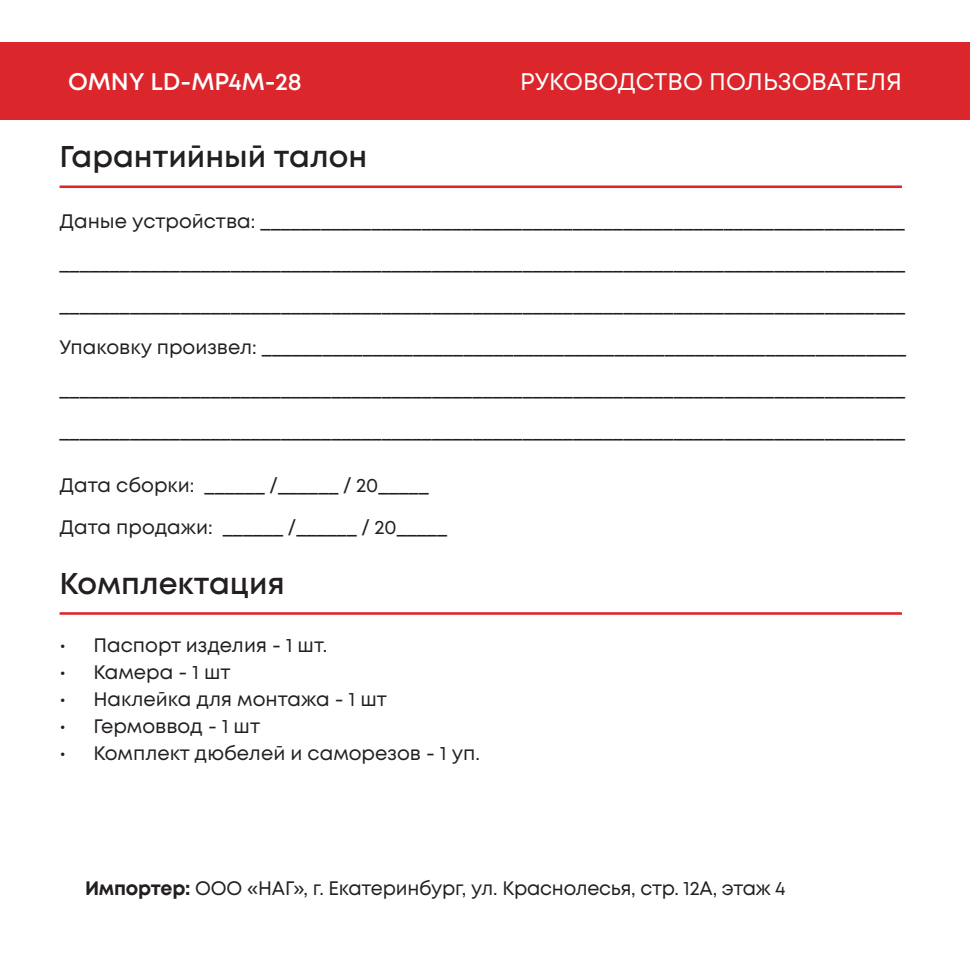
<style>
.page{position:relative;width:970px;height:970px;background:#fff}
.page>*{position:absolute;margin:0;border:0;box-sizing:border-box;transform-origin:0 0}
.t1{font:600 30px "Mont";color:#231f20}
.t2{font:24px "Mont";color:#fff}
.t3{font:600 24px "Mont";color:#fff}
.t4{font:19.5px "Mont";color:#231f20}
.s1{font-weight:700}
</style>
<div class="page">
<div style="left:0;top:43px;width:969px;height:77px;background:#db262c"></div>
<hr style="left:60px;top:185px;width:841px;height:3px;background:#db262c">
<hr style="left:60px;top:612px;width:841px;height:2px;background:#db262c">
<p class="t3" style="left:68px;top:66px;width:235px">OMNY LD-MP4M-28</p>
<p class="t2" style="left:520px;top:66px;width:383px">РУКОВОДСТВО ПОЛЬЗОВАТЕЛЯ</p>
<p class="t1" style="left:60px;top:137px;width:309px">Гарантийный талон</p>
<p class="t4" style="left:60px;top:208px;width:846px">Даные устройства: ________________________________________________________________</p>
<p class="t4" style="left:60px;top:250px;width:847px">____________________________________________________________________________________</p>
<p class="t4" style="left:60px;top:292px;width:847px">____________________________________________________________________________________</p>
<p class="t4" style="left:60px;top:334px;width:848px">Упаковку произвел: ________________________________________________________________</p>
<p class="t4" style="left:60px;top:376px;width:847px">____________________________________________________________________________________</p>
<p class="t4" style="left:60px;top:418px;width:847px">____________________________________________________________________________________</p>
<p class="t4" style="left:60px;top:472px;width:370px">Дата сборки: ______ /______ / 20_____</p>
<p class="t4" style="left:60px;top:514px;width:389px">Дата продажи: ______ /______ / 20_____</p>
<p class="t1" style="left:60px;top:564px;width:227px">Комплектация</p>
<p class="t4" style="left:60px;top:632px;width:269px">• Паспорт изделия - 1 шт.</p>
<p class="t4" style="left:60px;top:659px;width:172px">• Камера - 1 шт</p>
<p class="t4" style="left:60px;top:686px;width:329px">• Наклейка для монтажа - 1 шт</p>
<p class="t4" style="left:60px;top:713px;width:202px">• Гермоввод - 1 шт</p>
<p class="t4" style="left:60px;top:740px;width:422px">• Комплект дюбелей и саморезов - 1 уп.</p>
<p class="t4" style="left:85px;top:875px;width:701px"><span class="s1">Импортер:</span> ООО «НАГ», г. Екатеринбург, ул. Краснолесья, стр. 12А, этаж 4</p>
</div>
